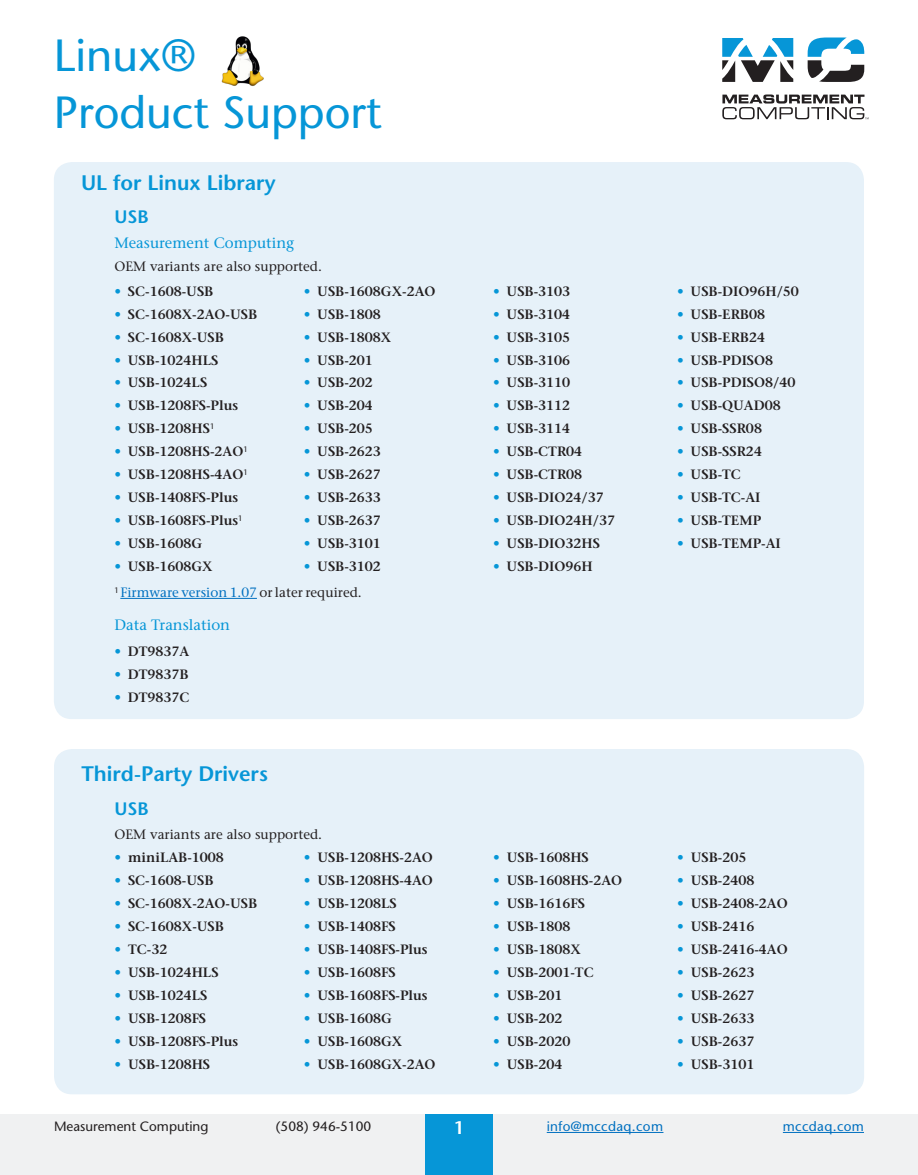
<style>
.page{position:relative;width:918px;height:1175px;background:#fff}
.page>*{position:absolute;margin:0;border:0;box-sizing:border-box;transform-origin:0 0}
.t1{font:45px/56.8px "Stone Sans";color:#0696d7}
.t2{font:600 21px "Stone Sans";color:#0696d7}
.t3{font:600 18px "Stone Sans";color:#0696d7}
.t4{font:600 18px "Stone Sans";color:#fff}
.t5{font:15px "Stone Serif";color:#0696d7}
.t6{font:600 13.5px "Stone Serif";color:#231f20}
.t7{font:13.5px "Stone Serif";color:#231f20}
.t8{font:13.5px "Stone Serif";color:#0070c0}
.t9{font:13.5px "Stone Sans";color:#231f20}
.t10{font:13.5px "Stone Sans";letter-spacing:.025em;color:#0070c0}
.s1{color:#0696d7}
.s2{color:#231f20}
</style>
<div class="page">
<svg style="left:722px;top:94px;width:147px;height:25px"></svg>
<svg style="left:722px;top:38px;width:71px;height:44px"></svg>
<svg style="left:808px;top:38px;width:56px;height:44px"></svg>
<div style="left:0;top:1114px;width:918px;height:60px;background:#f0f1f2"></div>
<div style="left:425px;top:1114px;width:68px;height:60px;background:#0696d7"></div>
<hr style="left:547px;top:1132px;width:116px;height:1px;background:#0070c0">
<hr style="left:783px;top:1132px;width:81px;height:1px;background:#0070c0">
<img style="left:221px;top:36px;width:43px;height:50px">
<div style="left:54px;top:162px;width:810px;height:557px;background:#e6f1f9;border-radius:18px"></div>
<div style="left:54px;top:749px;width:810px;height:345px;background:#e6f1f9;border-radius:18px"></div>
<hr style="left:120px;top:598px;width:137px;height:1px;background:#0070c0">
<h1 class="t1" style="left:54px;top:27px;width:329px">Linux®<br>Product Support</h1>
<h2 class="t2" style="left:81px;top:170px;width:196px">UL for Linux Library</h2>
<h3 class="t3" style="left:114px;top:206px;width:36px">USB</h3>
<p class="t5" style="left:114px;top:234px;width:181px">Measurement Computing</p>
<p class="t7" style="left:114px;top:258px;width:209px">OEM variants are also supported.</p>
<p class="t6" style="left:114px;top:283px;width:100px"><span class="s1">•</span> SC-1608-USB</p>
<p class="t6" style="left:114px;top:306px;width:144px"><span class="s1">•</span> SC-1608X-2AO-USB</p>
<p class="t6" style="left:114px;top:329px;width:111px"><span class="s1">•</span> SC-1608X-USB</p>
<p class="t6" style="left:114px;top:352px;width:106px"><span class="s1">•</span> USB-1024HLS</p>
<p class="t6" style="left:114px;top:375px;width:94px"><span class="s1">•</span> USB-1024LS</p>
<p class="t6" style="left:114px;top:398px;width:125px"><span class="s1">•</span> USB-1208FS-Plus</p>
<p class="t6" style="left:114px;top:420px;width:102px"><span class="s1">•</span> USB-1208HS<sup>1</sup></p>
<p class="t6" style="left:114px;top:443px;width:135px"><span class="s1">•</span> USB-1208HS-2AO<sup>1</sup></p>
<p class="t6" style="left:114px;top:466px;width:135px"><span class="s1">•</span> USB-1208HS-4AO<sup>1</sup></p>
<p class="t6" style="left:114px;top:489px;width:125px"><span class="s1">•</span> USB-1408FS-Plus</p>
<p class="t6" style="left:114px;top:512px;width:130px"><span class="s1">•</span> USB-1608FS-Plus<sup>1</sup></p>
<p class="t6" style="left:114px;top:535px;width:89px"><span class="s1">•</span> USB-1608G</p>
<p class="t6" style="left:114px;top:558px;width:100px"><span class="s1">•</span> USB-1608GX</p>
<p class="t6" style="left:304px;top:283px;width:133px"><span class="s1">•</span> USB-1608GX-2AO</p>
<p class="t6" style="left:304px;top:306px;width:79px"><span class="s1">•</span> USB-1808</p>
<p class="t6" style="left:304px;top:329px;width:89px"><span class="s1">•</span> USB-1808X</p>
<p class="t6" style="left:304px;top:352px;width:71px"><span class="s1">•</span> USB-201</p>
<p class="t6" style="left:304px;top:375px;width:71px"><span class="s1">•</span> USB-202</p>
<p class="t6" style="left:304px;top:398px;width:71px"><span class="s1">•</span> USB-204</p>
<p class="t6" style="left:304px;top:420px;width:71px"><span class="s1">•</span> USB-205</p>
<p class="t6" style="left:304px;top:443px;width:79px"><span class="s1">•</span> USB-2623</p>
<p class="t6" style="left:304px;top:466px;width:79px"><span class="s1">•</span> USB-2627</p>
<p class="t6" style="left:304px;top:489px;width:79px"><span class="s1">•</span> USB-2633</p>
<p class="t6" style="left:304px;top:512px;width:79px"><span class="s1">•</span> USB-2637</p>
<p class="t6" style="left:304px;top:535px;width:79px"><span class="s1">•</span> USB-3101</p>
<p class="t6" style="left:304px;top:558px;width:79px"><span class="s1">•</span> USB-3102</p>
<p class="t8" style="left:114px;top:584px;width:249px"><sup>1</sup> Firmware version 1.07 <span class="s2">or later required.</span></p>
<p class="t5" style="left:114px;top:616px;width:117px">Data Translation</p>
<p class="t6" style="left:114px;top:643px;width:76px"><span class="s1">•</span> DT9837A</p>
<p class="t6" style="left:114px;top:666px;width:76px"><span class="s1">•</span> DT9837B</p>
<p class="t6" style="left:114px;top:689px;width:77px"><span class="s1">•</span> DT9837C</p>
<h2 class="t2" style="left:81px;top:761px;width:188px">Third-Party Drivers</h2>
<h3 class="t3" style="left:115px;top:797px;width:36px">USB</h3>
<p class="t7" style="left:115px;top:825px;width:209px">OEM variants are also supported.</p>
<p class="t6" style="left:115px;top:849px;width:111px"><span class="s1">•</span> miniLAB-1008</p>
<p class="t6" style="left:115px;top:872px;width:100px"><span class="s1">•</span> SC-1608-USB</p>
<p class="t6" style="left:115px;top:895px;width:144px"><span class="s1">•</span> SC-1608X-2AO-USB</p>
<p class="t6" style="left:115px;top:918px;width:111px"><span class="s1">•</span> SC-1608X-USB</p>
<p class="t6" style="left:115px;top:941px;width:54px"><span class="s1">•</span> TC-32</p>
<p class="t6" style="left:115px;top:964px;width:106px"><span class="s1">•</span> USB-1024HLS</p>
<p class="t6" style="left:115px;top:987px;width:94px"><span class="s1">•</span> USB-1024LS</p>
<p class="t6" style="left:115px;top:1010px;width:93px"><span class="s1">•</span> USB-1208FS</p>
<p class="t6" style="left:115px;top:1033px;width:125px"><span class="s1">•</span> USB-1208FS-Plus</p>
<p class="t6" style="left:115px;top:1056px;width:97px"><span class="s1">•</span> USB-1208HS</p>
<p class="t6" style="left:304px;top:849px;width:130px"><span class="s1">•</span> USB-1208HS-2AO</p>
<p class="t6" style="left:304px;top:872px;width:130px"><span class="s1">•</span> USB-1208HS-4AO</p>
<p class="t6" style="left:304px;top:895px;width:94px"><span class="s1">•</span> USB-1208LS</p>
<p class="t6" style="left:304px;top:918px;width:93px"><span class="s1">•</span> USB-1408FS</p>
<p class="t6" style="left:304px;top:941px;width:125px"><span class="s1">•</span> USB-1408FS-Plus</p>
<p class="t6" style="left:304px;top:964px;width:93px"><span class="s1">•</span> USB-1608FS</p>
<p class="t6" style="left:304px;top:987px;width:125px"><span class="s1">•</span> USB-1608FS-Plus</p>
<p class="t6" style="left:304px;top:1010px;width:89px"><span class="s1">•</span> USB-1608G</p>
<p class="t6" style="left:304px;top:1033px;width:100px"><span class="s1">•</span> USB-1608GX</p>
<p class="t6" style="left:304px;top:1056px;width:133px"><span class="s1">•</span> USB-1608GX-2AO</p>
<p class="t6" style="left:493px;top:283px;width:79px"><span class="s1">•</span> USB-3103</p>
<p class="t6" style="left:493px;top:306px;width:79px"><span class="s1">•</span> USB-3104</p>
<p class="t6" style="left:493px;top:329px;width:79px"><span class="s1">•</span> USB-3105</p>
<p class="t6" style="left:493px;top:352px;width:79px"><span class="s1">•</span> USB-3106</p>
<p class="t6" style="left:493px;top:375px;width:79px"><span class="s1">•</span> USB-3110</p>
<p class="t6" style="left:493px;top:398px;width:79px"><span class="s1">•</span> USB-3112</p>
<p class="t6" style="left:493px;top:420px;width:79px"><span class="s1">•</span> USB-3114</p>
<p class="t6" style="left:493px;top:443px;width:91px"><span class="s1">•</span> USB-CTR04</p>
<p class="t6" style="left:493px;top:466px;width:91px"><span class="s1">•</span> USB-CTR08</p>
<p class="t6" style="left:493px;top:489px;width:112px"><span class="s1">•</span> USB-DIO24/37</p>
<p class="t6" style="left:493px;top:512px;width:123px"><span class="s1">•</span> USB-DIO24H/37</p>
<p class="t6" style="left:493px;top:535px;width:108px"><span class="s1">•</span> USB-DIO32HS</p>
<p class="t6" style="left:493px;top:558px;width:101px"><span class="s1">•</span> USB-DIO96H</p>
<p class="t6" style="left:677px;top:283px;width:123px"><span class="s1">•</span> USB-DIO96H/50</p>
<p class="t6" style="left:677px;top:306px;width:89px"><span class="s1">•</span> USB-ERB08</p>
<p class="t6" style="left:677px;top:329px;width:89px"><span class="s1">•</span> USB-ERB24</p>
<p class="t6" style="left:677px;top:352px;width:98px"><span class="s1">•</span> USB-PDISO8</p>
<p class="t6" style="left:677px;top:375px;width:120px"><span class="s1">•</span> USB-PDISO8/40</p>
<p class="t6" style="left:677px;top:398px;width:105px"><span class="s1">•</span> USB-QUAD08</p>
<p class="t6" style="left:677px;top:420px;width:86px"><span class="s1">•</span> USB-SSR08</p>
<p class="t6" style="left:677px;top:443px;width:86px"><span class="s1">•</span> USB-SSR24</p>
<p class="t6" style="left:677px;top:466px;width:65px"><span class="s1">•</span> USB-TC</p>
<p class="t6" style="left:677px;top:489px;width:85px"><span class="s1">•</span> USB-TC-AI</p>
<p class="t6" style="left:677px;top:512px;width:86px"><span class="s1">•</span> USB-TEMP</p>
<p class="t6" style="left:677px;top:535px;width:105px"><span class="s1">•</span> USB-TEMP-AI</p>
<p class="t6" style="left:493px;top:849px;width:97px"><span class="s1">•</span> USB-1608HS</p>
<p class="t6" style="left:493px;top:872px;width:130px"><span class="s1">•</span> USB-1608HS-2AO</p>
<p class="t6" style="left:493px;top:895px;width:93px"><span class="s1">•</span> USB-1616FS</p>
<p class="t6" style="left:493px;top:918px;width:79px"><span class="s1">•</span> USB-1808</p>
<p class="t6" style="left:493px;top:941px;width:89px"><span class="s1">•</span> USB-1808X</p>
<p class="t6" style="left:493px;top:964px;width:102px"><span class="s1">•</span> USB-2001-TC</p>
<p class="t6" style="left:493px;top:987px;width:71px"><span class="s1">•</span> USB-201</p>
<p class="t6" style="left:493px;top:1010px;width:71px"><span class="s1">•</span> USB-202</p>
<p class="t6" style="left:493px;top:1033px;width:79px"><span class="s1">•</span> USB-2020</p>
<p class="t6" style="left:493px;top:1056px;width:71px"><span class="s1">•</span> USB-204</p>
<p class="t6" style="left:677px;top:849px;width:71px"><span class="s1">•</span> USB-205</p>
<p class="t6" style="left:677px;top:872px;width:79px"><span class="s1">•</span> USB-2408</p>
<p class="t6" style="left:677px;top:895px;width:112px"><span class="s1">•</span> USB-2408-2AO</p>
<p class="t6" style="left:677px;top:918px;width:79px"><span class="s1">•</span> USB-2416</p>
<p class="t6" style="left:677px;top:941px;width:112px"><span class="s1">•</span> USB-2416-4AO</p>
<p class="t6" style="left:677px;top:964px;width:79px"><span class="s1">•</span> USB-2623</p>
<p class="t6" style="left:677px;top:987px;width:79px"><span class="s1">•</span> USB-2627</p>
<p class="t6" style="left:677px;top:1010px;width:79px"><span class="s1">•</span> USB-2633</p>
<p class="t6" style="left:677px;top:1033px;width:79px"><span class="s1">•</span> USB-2637</p>
<p class="t6" style="left:677px;top:1056px;width:79px"><span class="s1">•</span> USB-3101</p>
<p class="t9" style="left:54px;top:1118px;width:156px">Measurement Computing</p>
<p class="t9" style="left:276px;top:1118px;width:97px">(508) 946-5100</p>
<h3 class="t4" style="left:454px;top:1117px;width:12px">1</h3>
<p class="t10" style="left:547px;top:1118px;width:118px">info@mccdaq.com</p>
<p class="t10" style="left:783px;top:1118px;width:83px">mccdaq.com</p>
</div>
